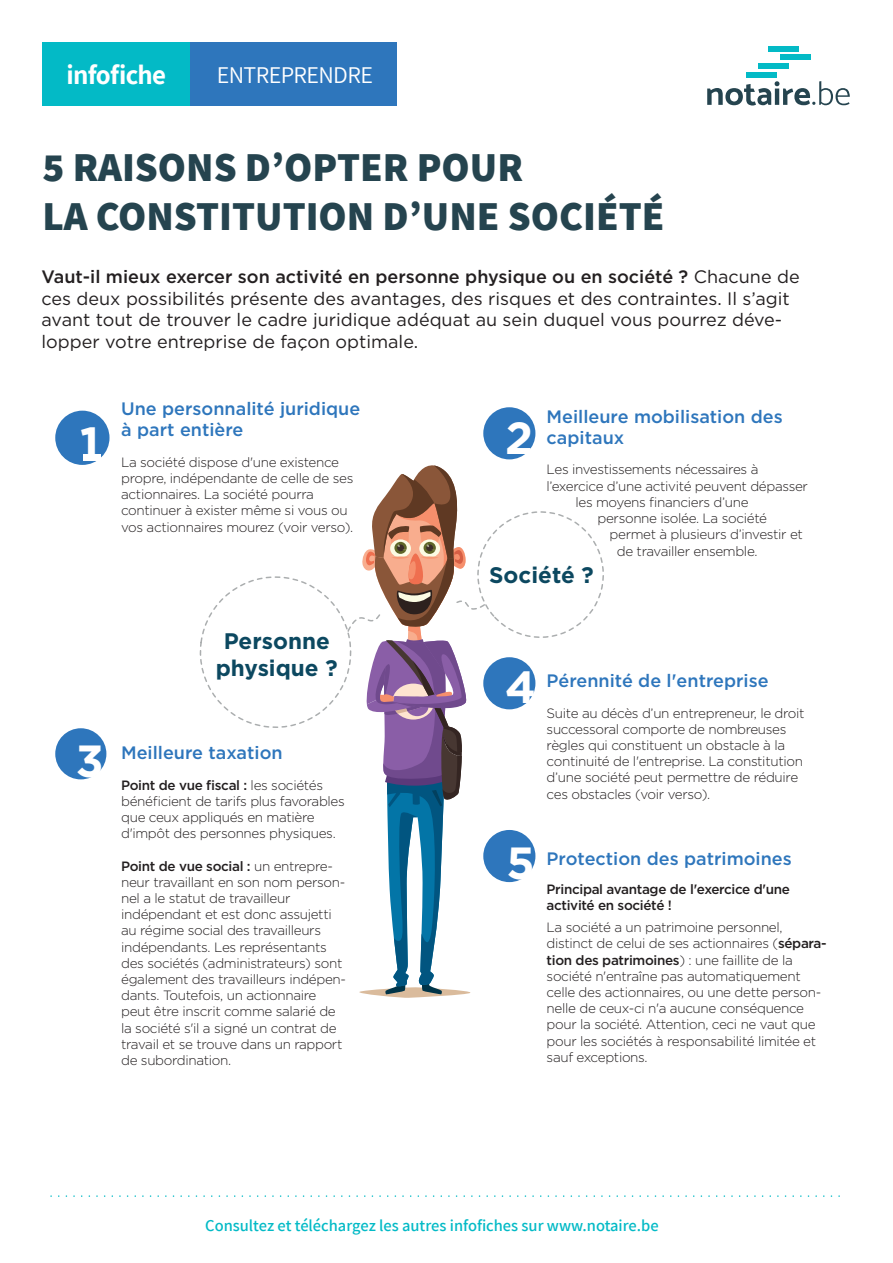
<style>
.page{position:relative;width:893px;height:1263px;background:#fff}
.page>*{position:absolute;margin:0;border:0;box-sizing:border-box;transform-origin:0 0}
.t1{font:700 45px "Gotham";color:#fff}
.t2{font:800 40.95px/49.1px "Assistant";color:#25444f}
.t3{font:700 27px "Assistant";letter-spacing:-.025em;color:#fff}
.t4{font:24px "Assistant";letter-spacing:-.025em;color:#fff}
.t5{font:700 22.5px/27px "Gotham";color:#0c4860;text-align:center}
.t6{font:18px/21.6px "Gotham";color:#231f20}
.t7{font:500 18px/21.6px "Gotham";color:#2e76bc}
.t8{font:600 16.5px "Assistant";color:#03bac6}
.t9{font:300 13.5px/16.2px "Gotham";letter-spacing:-.025em;color:#231f20}
.t10{font:500 13.5px/16.2px "Gotham";letter-spacing:-.025em;color:#231f20}
.s1{font-weight:500}
</style>
<div class="page">
<div style="left:55px;top:411px;width:55px;height:54px;background:#2e76bc;border-radius:50%"></div>
<div style="left:483px;top:407px;width:52px;height:52px;background:#2e76bc;border-radius:50%"></div>
<div style="left:55px;top:728px;width:51px;height:51px;background:#2e76bc;border-radius:50%"></div>
<div style="left:83px;top:455px;width:18px;height:6px;background:#fff"></div>
<svg style="left:51px;top:1195px;width:789px;height:2px"></svg>
<div style="left:190px;top:43px;width:207px;height:63px;background:#2e76bc"></div>
<div style="left:43px;top:43px;width:147px;height:63px;background:#03bac6"></div>
<svg style="left:707px;top:81px;width:143px;height:25px"></svg>
<div style="left:768px;top:46px;width:31px;height:6px;background:#03bac6"></div>
<div style="left:780px;top:54px;width:31px;height:6px;background:#03bac6"></div>
<div style="left:758px;top:64px;width:31px;height:5px;background:#03bac6"></div>
<div style="left:746px;top:72px;width:31px;height:6px;background:#03bac6"></div>
<svg style="left:199px;top:465px;width:405px;height:533px"></svg>
<h3 class="t3" style="left:67px;top:56px;width:101px">infofiche</h3>
<h3 class="t4" style="left:217px;top:59px;width:158px">ENTREPRENDRE</h3>
<h2 class="t2" style="left:43px;top:141px;width:623px">5 RAISONS D’OPTER POUR<br>LA CONSTITUTION D’UNE SOCIÉTÉ</h2>
<p class="t6" style="left:42px;top:266px;width:760px"><span class="s1">Vaut-il mieux exercer son activité en personne physique ou en société ?</span> Chacune de ces deux possibilités présente des avantages, des risques et des contraintes. Il s’agit avant tout de trouver le cadre juridique adéquat au sein duquel vous pourrez déve&shy;lopper votre entreprise de façon optimale.</p>
<h1 class="t1" style="left:80px;top:413px;width:20px">1</h1>
<h3 class="t7" style="left:121px;top:397px;width:241px">Une personnalité juridique à part entière</h3>
<p class="t9" style="left:121px;top:453px;width:234px">La société dispose d'une existence propre, indépendante de celle de ses actionnaires. La société pourra continuer à exister même si vous ou vos actionnaires mourez (voir verso).</p>
<h3 class="t5" style="left:216px;top:628px;width:123px">Personne physique ?</h3>
<h1 class="t1" style="left:76px;top:731px;width:29px">3</h1>
<h3 class="t7" style="left:121px;top:741px;width:163px">Meilleure taxation</h3>
<p class="t9" style="left:121px;top:776px;width:225px"><span class="s1">Point de vue fiscal :</span> les sociétés bénéficient de tarifs plus favorables que ceux appliqués en matière d'impôt des personnes physiques.</p>
<p class="t9" style="left:121px;top:857px;width:226px"><span class="s1">Point de vue social :</span> un entrepre&shy;neur travaillant en son nom person&shy;nel a le statut de travailleur indépendant et est donc assujetti au régime social des travailleurs indépendants. Les représentants des sociétés (administrateurs) sont également des travailleurs indépen&shy;dants. Toutefois, un actionnaire peut être inscrit comme salarié de la société s'il a signé un contrat de travail et se trouve dans un rapport de subordination.</p>
<h1 class="t1" style="left:505px;top:408px;width:30px">2</h1>
<h3 class="t7" style="left:547px;top:405px;width:238px">Meilleure mobilisation des capitaux</h3>
<p class="t9" style="left:547px;top:461px;width:213px">Les investissements nécessaires à</p>
<p class="t9" style="left:547px;top:477px;width:263px">l’exercice d’une activité peuvent dépasser</p>
<p class="t9" style="left:575px;top:494px;width:175px">les moyens financiers d’une</p>
<p class="t9" style="left:597px;top:510px;width:171px">personne isolée. La société</p>
<p class="t9" style="left:610px;top:526px;width:195px">permet à plusieurs d’investir et</p>
<p class="t9" style="left:617px;top:542px;width:142px">de travailler ensemble.</p>
<h3 class="t5" style="left:489px;top:561px;width:106px">Société ?</h3>
<h1 class="t1" style="left:505px;top:658px;width:33px">4</h1>
<h3 class="t7" style="left:547px;top:670px;width:223px">Pérennité de l'entreprise</h3>
<p class="t9" style="left:547px;top:704px;width:260px">Suite au décès d’un entrepreneur, le droit successoral comporte de nombreuses règles qui constituent un obstacle à la continuité de l'entreprise. La constitution d’une société peut permettre de réduire ces obstacles (voir verso).</p>
<h1 class="t1" style="left:507px;top:833px;width:30px">5</h1>
<h3 class="t7" style="left:547px;top:848px;width:247px">Protection des patrimoines</h3>
<p class="t10" style="left:547px;top:880px;width:245px">Principal avantage de l'exercice d'une activité en société !</p>
<p class="t9" style="left:547px;top:919px;width:281px">La société a un patrimoine personnel, distinct de celui de ses actionnaires (<span class="s1">sépara&shy;tion des patrimoines</span>) : une faillite de la société n'entraîne pas automatiquement celle des actionnaires, ou une dette person&shy;nelle de ceux-ci n'a aucune conséquence pour la société. Attention, ceci ne vaut que pour les sociétés à responsabilité limitée et sauf exceptions.</p>
<p class="t8" style="left:205px;top:1214px;width:455px">Consultez et téléchargez les autres infofiches sur www.notaire.be</p>
</div>
